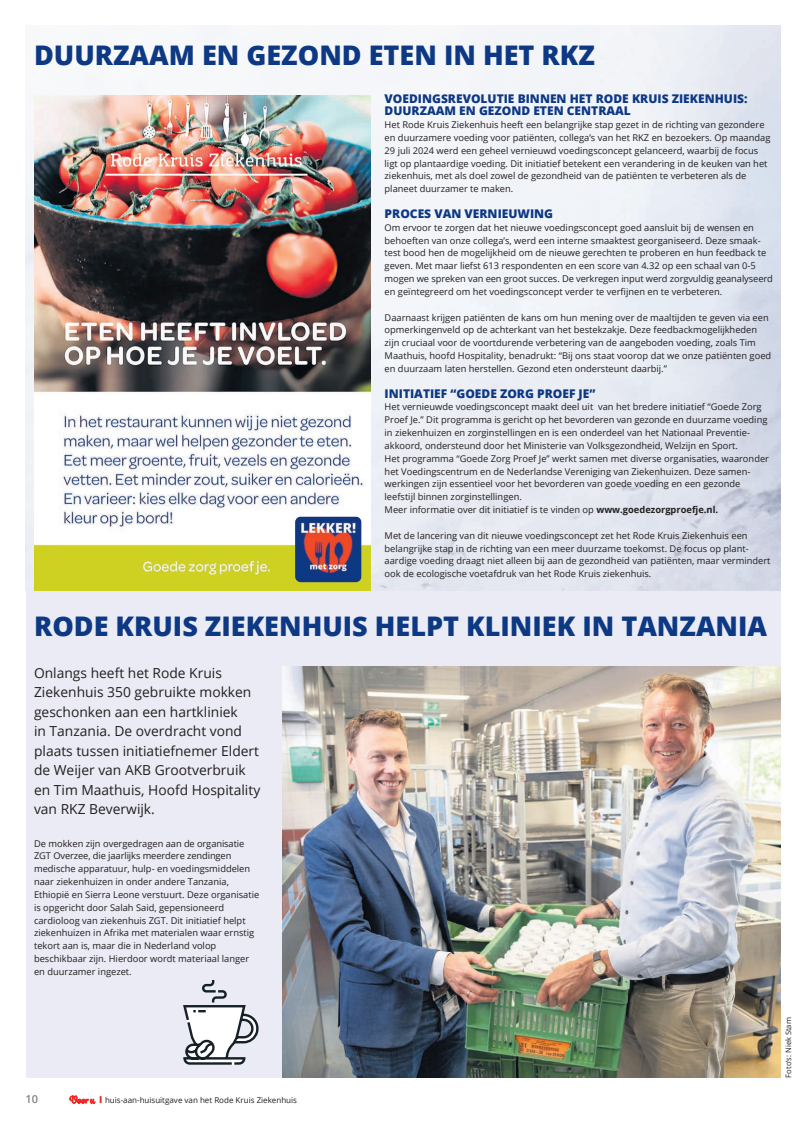
<style>
.page{position:relative;width:806px;height:1129px;background:#fff}
.page>*{position:absolute;margin:0;border:0;box-sizing:border-box;transform-origin:0 0}
.t1{font:800 27px "Open Sans";color:#0d3884}
.t2{font:13.8px/19.5px "Open Sans";color:#231f20}
.t3{font:800 12px/12.8px "Open Sans";color:#0d3884}
.t4{font:600 11px "Open Sans";color:#808285}
.t5{font:9.3px/12.8px "Open Sans";color:#231f20}
.t6{font:8px "Open Sans";color:#231f20}
.t7{font:7.5px "Open Sans";color:#231f20}
.s1{font-weight:700}
.s2{font-family:"Grafolita Script";font-weight:500;font-size:9.5px;color:#ee2926}
.s3{font-weight:800;font-size:9.5px;color:#ee2926}
</style>
<div class="page">
<svg style="left:69px;top:1095px;width:26px;height:9px"></svg>
<div style="left:26px;top:26px;width:754px;height:1051px;background:#eaebf4"></div>
<img style="left:26px;top:26px;width:754px;height:564px">
<img style="left:283px;top:667px;width:497px;height:410px">
<svg style="left:183px;top:980px;width:76px;height:85px"></svg>
<img style="left:34px;top:96px;width:336px;height:494px">
<img style="left:295px;top:516px;width:66px;height:66px">
<h1 class="t1" style="left:34px;top:34px;width:562px">DUURZAAM EN GEZOND ETEN IN HET RKZ</h1>
<p class="t3" style="left:384px;top:91px;width:364px">VOEDINGSREVOLUTIE BINNEN HET RODE KRUIS ZIEKENHUIS:<br>DUURZAAM EN GEZOND ETEN CENTRAAL</p>
<p class="t5" style="left:384px;top:118px;width:387px">Het Rode Kruis Ziekenhuis heeft een belangrijke stap gezet in de richting van gezondere en duurzamere voeding voor patiënten, collega’s van het RKZ en bezoekers. Op maandag 29 juli 2024 werd een geheel vernieuwd voedingsconcept gelanceerd, waarbij de focus ligt op plantaardige voeding. Dit initiatief betekent een verandering in de keuken van het ziekenhuis, met als doel zowel de gezondheid van de patiënten te verbeteren als de planeet duurzamer te maken.</p>
<p class="t3" style="left:384px;top:206px;width:170px">PROCES VAN VERNIEUWING</p>
<p class="t5" style="left:384px;top:221px;width:389px">Om ervoor te zorgen dat het nieuwe voedingsconcept goed aansluit bij de wensen en behoeften van onze collega’s, werd een interne smaaktest georganiseerd. Deze smaak&shy;test bood hen de mogelijkheid om de nieuwe gerechten te proberen en hun feedback te geven. Met maar liefst 613 respondenten en een score van 4.32 op een schaal van 0-5 mogen we spreken van een groot succes. De verkregen input werd zorgvuldig geanalyseerd en geïntegreerd om het voedingsconcept verder te verfijnen en te verbeteren.</p>
<p class="t5" style="left:384px;top:310px;width:388px">Daarnaast krijgen patiënten de kans om hun mening over de maaltijden te geven via een opmerkingenveld op de achterkant van het bestekzakje. Deze feedbackmogelijkheden zijn cruciaal voor de voortdurende verbetering van de aangeboden voeding, zoals Tim Maathuis, hoofd Hospitality, benadrukt: “Bij ons staat voorop dat we onze patiënten goed en duurzaam laten herstellen. Gezond eten ondersteunt daarbij.”</p>
<p class="t3" style="left:384px;top:386px;width:212px">INITIATIEF “GOEDE ZORG PROEF JE”</p>
<p class="t5" style="left:384px;top:400px;width:385px">Het vernieuwde voedingsconcept maakt deel uit van het bredere initiatief “Goede Zorg Proef Je.” Dit programma is gericht op het bevorderen van gezonde en duurzame voeding in ziekenhuizen en zorginstellingen en is een onderdeel van het Nationaal Preventie&shy;akkoord, ondersteund door het Ministerie van Volksgezondheid, Welzijn en Sport.<br>Het programma “Goede Zorg Proef Je” werkt samen met diverse organisaties, waaronder het Voedingscentrum en de Nederlandse Vereniging van Ziekenhuizen. Deze samen&shy;werkingen zijn essentieel voor het bevorderen van goede voeding en een gezonde leefstijl binnen zorginstellingen.<br>Meer informatie over dit initiatief is te vinden op <span class="s1">www.goedezorgproefje.nl.</span></p>
<p class="t5" style="left:384px;top:528px;width:387px">Met de lancering van dit nieuwe voedingsconcept zet het Rode Kruis Ziekenhuis een belangrijke stap in de richting van een meer duurzame toekomst. De focus op plant&shy;aardige voeding draagt niet alleen bij aan de gezondheid van patiënten, maar vermindert ook de ecologische voetafdruk van het Rode Kruis ziekenhuis.</p>
<h1 class="t1" style="left:34px;top:606px;width:734px">RODE KRUIS ZIEKENHUIS HELPT KLINIEK IN TANZANIA</h1>
<p class="t2" style="left:34px;top:662px;width:228px">Onlangs heeft het Rode Kruis<br>Ziekenhuis 350 gebruikte mokken geschonken aan een hartkliniek<br>in Tanzania. De overdracht vond plaats tussen initiatiefnemer Eldert de Weijer van AKB Grootverbruik en Tim Maathuis, Hoofd Hospitality van RKZ Beverwijk.</p>
<p class="t5" style="left:34px;top:836px;width:226px">De mokken zijn overgedragen aan de organisatie ZGT Overzee, die jaarlijks meerdere zendingen medische apparatuur, hulp- en voedingsmiddelen naar ziekenhuizen in onder andere Tanzania, Ethiopië en Sierra Leone verstuurt. Deze organisatie is opgericht door Salah Said, gepensioneerd cardioloog van ziekenhuis ZGT. Dit initiatief helpt ziekenhuizen in Afrika met materialen waar ernstig tekort aan is, maar die in Nederland volop beschikbaar zijn. Hierdoor wordt materiaal langer en duurzamer ingezet.</p>
<p class="t4" style="left:26px;top:1091px;width:14px">10</p>
<p class="t6" style="left:69px;top:1094px;width:229px"><span class="s2">Voor u</span> <span class="s3">I</span> huis-aan-huisuitgave van het Rode Kruis Ziekenhuis</p>
<p class="t7" style="left:782px;top:1077px;width:62px;rotate:-90deg">Foto‘s: Niek Stam</p>
</div>
